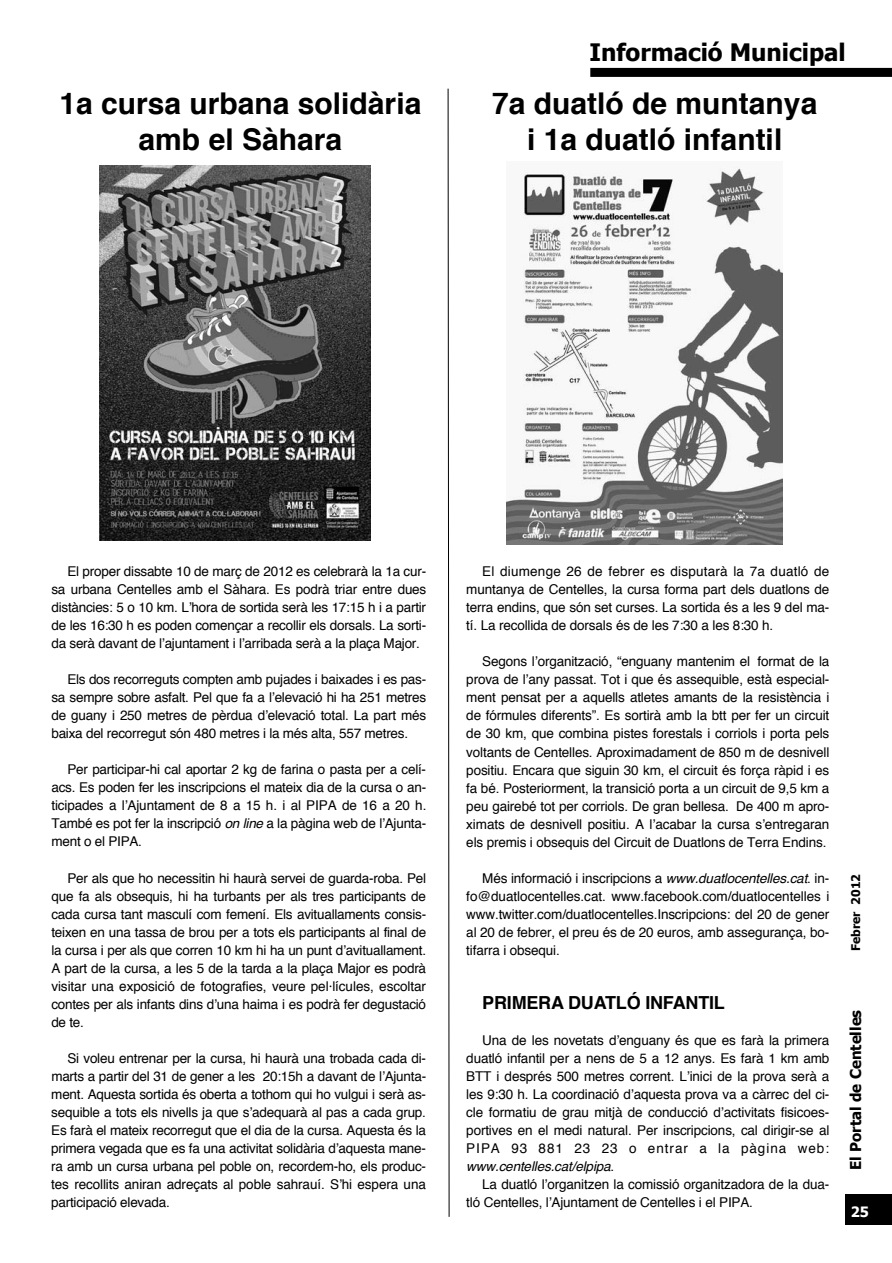
<style>
.page{position:relative;width:892px;height:1263px;background:#fff}
.page>*{position:absolute;margin:0;border:0;box-sizing:border-box;transform-origin:0 0}
.t1{font:700 30px/36px "Helvetica";color:#000;text-align:center}
.t2{font:700 24px "Tahoma";color:#000}
.t3{font:700 18px "Helvetica";letter-spacing:-.01em;color:#000}
.t4{font:700 15px "Tahoma";color:#000}
.t5{font:700 14.25px "Tahoma";color:#fff}
.t6{font:13.5px/18px "Helvetica";letter-spacing:-.01em;color:#000;text-align:justify}
.t7{font:13.5px "Helvetica";letter-spacing:.07em;color:#000}
.t8{font:italic 13.5px "Helvetica";letter-spacing:-.01em;color:#000}
.t9{font:700 12px "Tahoma";color:#000}
.s1{font-style:italic}
.s2{font-style:normal}
</style>
<div class="page">
<div style="left:590px;top:68px;width:302px;height:9px;background:#000"></div>
<div style="left:845px;top:1194px;width:47px;height:30px;background:#000"></div>
<img style="left:506px;top:167px;width:276px;height:377px">
<svg style="left:447px;top:88px;width:3px;height:1129px"></svg>
<img style="left:99px;top:165px;width:271px;height:376px">
<p class="t2" style="left:589px;top:37px;width:258px">Informació Municipal</p>
<p class="t1" style="left:59px;top:87px;width:363px">1a cursa urbana solidària amb el Sàhara</p>
<p class="t1" style="left:492px;top:87px;width:327px">7a duatló de muntanya i 1a duatló infantil</p>
<p class="t6" style="left:51px;top:563px;width:376px;text-indent:16px">El proper dissabte 10 de març de 2012 es celebrarà la 1a cur&shy;sa urbana Centelles amb el Sàhara. Es podrà triar entre dues distàncies: 5 o 10 km. L’hora de sortida serà les 17:15 h i a partir de les 16:30 h es poden començar a recollir els dorsals. La sorti&shy;da serà davant de l’ajuntament i l’arribada serà a la plaça Major.</p>
<p class="t6" style="left:51px;top:671px;width:376px;text-indent:16px">Els dos recorreguts compten amb pujades i baixades i es pas&shy;sa sempre sobre asfalt. Pel que fa a l’elevació hi ha 251 metres de guany i 250 metres de pèrdua d’elevació total. La part més baixa del recorregut són 480 metres i la més alta, 557 metres.</p>
<p class="t6" style="left:51px;top:761px;width:376px;text-indent:16px">Per participar-hi cal aportar 2 kg de farina o pasta per a celí&shy;acs. Es poden fer les inscripcions el mateix dia de la cursa o an&shy;ticipades a l’Ajuntament de 8 a 15 h. i al PIPA de 16 a 20 h.<br>També es pot fer la inscripció <span class="s1">on line</span> a la pàgina web de l’Ajunta&shy;ment o el PIPA.</p>
<p class="t6" style="left:51px;top:869px;width:376px;text-indent:16px">Per als que ho necessitin hi haurà servei de guarda-roba. Pel que fa als obsequis, hi ha turbants per als tres participants de cada cursa tant masculí com femení. Els avituallaments consis&shy;teixen en una tassa de brou per a tots els participants al final de la cursa i per als que corren 10 km hi ha un punt d’avituallament.<br>A part de la cursa, a les 5 de la tarda a la plaça Major es podrà visitar una exposició de fotografies, veure pel·lícules, escoltar contes per als infants dins d’una haima i es podrà fer degustació de te.</p>
<p class="t6" style="left:51px;top:1049px;width:376px;text-indent:16px">Si voleu entrenar per la cursa, hi haurà una trobada cada di&shy;marts a partir del 31 de gener a les 20:15h a davant de l’Ajunta&shy;ment. Aquesta sortida és oberta a tothom qui ho vulgui i serà as&shy;sequible a tots els nivells ja que s’adequarà al pas a cada grup.<br>Es farà el mateix recorregut que el dia de la cursa. Aquesta és la primera vegada que es fa una activitat solidària d’aquesta mane&shy;ra amb un cursa urbana pel poble on, recordem-ho, els produc&shy;tes recollits aniran adreçats al poble sahrauí. S’hi espera una participació elevada.</p>
<p class="t6" style="left:466px;top:563px;width:364px;text-indent:16px">El diumenge 26 de febrer es disputarà la 7a duatló de muntanya de Centelles, la cursa forma part dels duatlons de terra endins, que són set curses. La sortida és a les 9 del ma&shy;tí. La recollida de dorsals és de les 7:30 a les 8:30 h.</p>
<p class="t6" style="left:466px;top:653px;width:365px;text-indent:16px">Segons l’organització, “enguany mantenim el format de la prova de l’any passat. Tot i que és assequible, està especial&shy;ment pensat per a aquells atletes amants de la resistència i de fórmules diferents”. Es sortirà amb la btt per fer un circuit de 30 km, que combina pistes forestals i corriols i porta pels voltants de Centelles. Aproximadament de 850 m de desnivell positiu. Encara que siguin 30 km, el circuit és força ràpid i es fa bé. Posteriorment, la transició porta a un circuit de 9,5 km a peu gairebé tot per corriols. De gran bellesa. De 400 m apro&shy;ximats de desnivell positiu. A l’acabar la cursa s’entregaran els premis i obsequis del Circuit de Duatlons de Terra Endins.</p>
<p class="t6" style="left:466px;top:869px;width:365px;text-indent:16px">Més informació i inscripcions a <span class="s1">www.duatlocentelles.cat</span>. in&shy;fo@duatlocentelles.cat. www.facebook.com/duatlocentelles i www.twitter.com/duatlocentelles.Inscripcions: del 20 de gener al 20 de febrer, el preu és de 20 euros, amb assegurança, bo&shy;tifarra i obsequi.</p>
<p class="t3" style="left:482px;top:994px;width:244px">PRIMERA DUATLÓ INFANTIL</p>
<p class="t6" style="left:482px;top:1031px;width:349px">Una de les novetats d’enguany és que es farà la primera</p>
<p class="t6" style="left:466px;top:1049px;width:364px">duatló infantil per a nens de 5 a 12 anys. Es farà 1 km amb</p>
<p class="t6" style="left:466px;top:1067px;width:365px">BTT i després 500 metres corrent. L’inici de la prova serà a</p>
<p class="t6" style="left:466px;top:1085px;width:365px">les 9:30 h. La coordinació d’aquesta prova va a càrrec del ci-</p>
<p class="t6" style="left:466px;top:1103px;width:364px">cle formatiu de grau mitjà de conducció d’activitats fisicoes-</p>
<p class="t6" style="left:466px;top:1121px;width:365px">portives en el medi natural. Per inscripcions, cal dirigir-se al</p>
<p class="t7" style="left:466px;top:1142px;width:364px">PIPA 93 881 23 23 o entrar a la pàgina web:</p>
<p class="t8" style="left:466px;top:1160px;width:149px">www.centelles.cat/elpipa<span class="s2">.</span></p>
<p class="t6" style="left:482px;top:1175px;width:348px">La duatló l’organitzen la comissió organitzadora de la dua-</p>
<p class="t6" style="left:466px;top:1193px;width:288px">tló Centelles, l’Ajuntament de Centelles i el PIPA.</p>
<p class="t9" style="left:848px;top:950px;width:78px;rotate:-90deg">Febrer 2012</p>
<p class="t4" style="left:846px;top:1169px;width:162px;rotate:-90deg">El Portal de Centelles</p>
<p class="t5" style="left:851px;top:1202px;width:20px">25</p>
</div>
